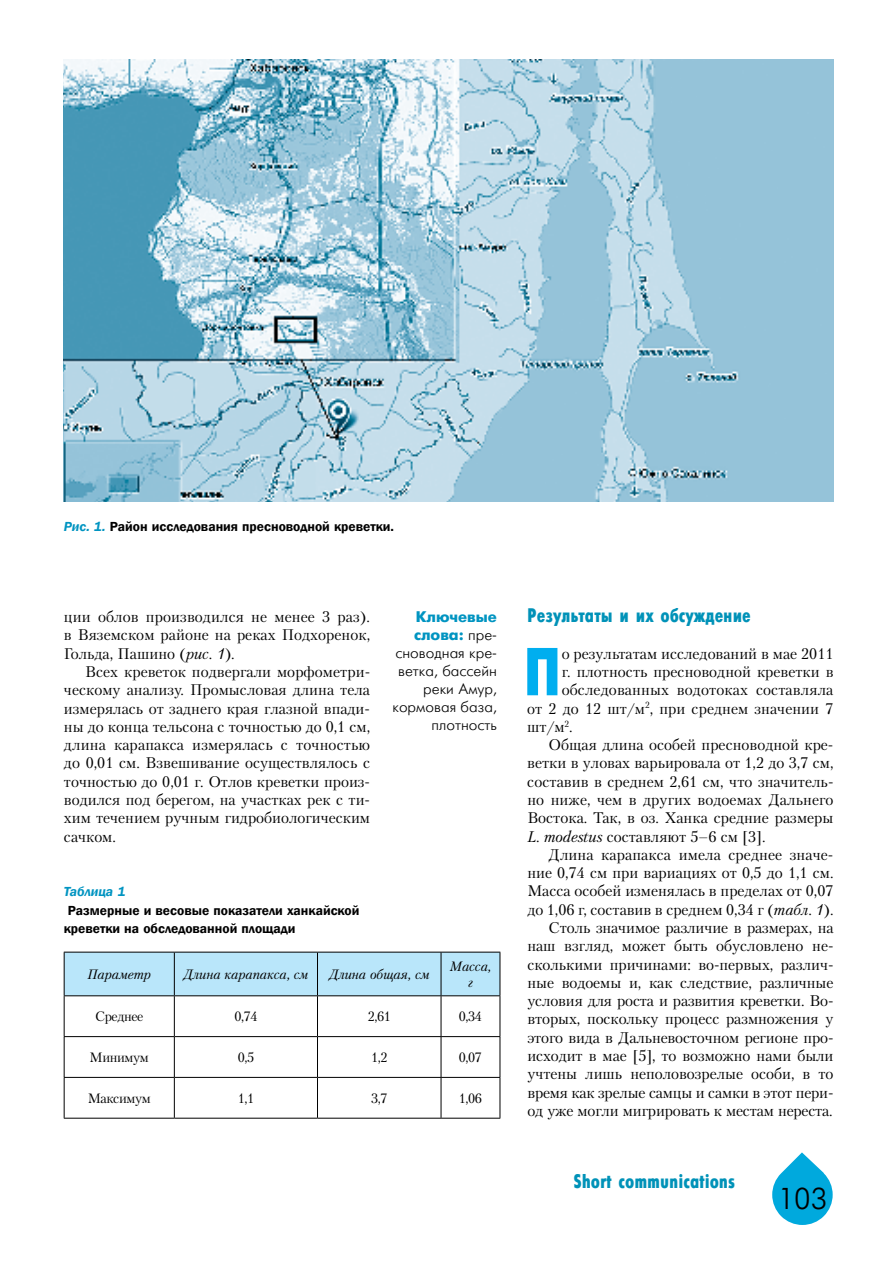
<style>
.page{position:relative;width:893px;height:1263px;background:#fff}
.page>*{position:absolute;margin:0;border:0;box-sizing:border-box;transform-origin:0 0}
.t1{font:67.65px "Futuris X Cond C";color:#00aeef}
.t2{font:30px "Futuris Cyrillic";color:#000}
.t3{font:19.5px "Futuris X Cond C";color:#0092b8}
.t4{font:15.3px/18.3px "Petersburg C";color:#000;text-align:justify}
.t5{font:15.3px/18px "Futuris C";color:#000;text-align:right}
.t6{font:600 13.5px/18.3px "Franklin Gothic";color:#000}
.t7{font:13.5px "Petersburg C";letter-spacing:-.03em;color:#000}
.t8{font:italic 13.5px/16.2px "Petersburg C";color:#000;text-align:center}
.t9{font:italic 600 13.5px "Franklin Gothic";color:#0094c1}
.s1{font-style:italic;color:#0094c1}
.s2{font-style:italic}
.s3{font-weight:700;color:#0094c1}
</style>
<div class="page">
<svg style="left:772px;top:1152px;width:61px;height:73px"></svg>
<img style="left:64px;top:60px;width:769px;height:442px">
<div style="left:65px;top:953px;width:435px;height:42px;background:#b9e6fa"></div>
<hr style="left:64px;top:952px;width:1px;height:43px;background:#000">
<hr style="left:64px;top:952px;width:110px;height:1px;background:#000">
<hr style="left:174px;top:952px;width:143px;height:1px;background:#000">
<hr style="left:317px;top:952px;width:124px;height:1px;background:#000">
<hr style="left:441px;top:952px;width:59px;height:1px;background:#000">
<hr style="left:64px;top:996px;width:1px;height:40px;background:#000">
<hr style="left:64px;top:1037px;width:1px;height:40px;background:#000">
<hr style="left:64px;top:1078px;width:1px;height:40px;background:#000">
<hr style="left:64px;top:995px;width:110px;height:1px;background:#000">
<hr style="left:174px;top:995px;width:143px;height:1px;background:#000">
<hr style="left:317px;top:995px;width:124px;height:1px;background:#000">
<hr style="left:441px;top:995px;width:59px;height:1px;background:#000">
<hr style="left:64px;top:1036px;width:110px;height:1px;background:#000">
<hr style="left:174px;top:1036px;width:143px;height:1px;background:#000">
<hr style="left:317px;top:1036px;width:124px;height:1px;background:#000">
<hr style="left:441px;top:1036px;width:59px;height:1px;background:#000">
<hr style="left:64px;top:1077px;width:110px;height:1px;background:#000">
<hr style="left:174px;top:1077px;width:143px;height:1px;background:#000">
<hr style="left:317px;top:1077px;width:124px;height:1px;background:#000">
<hr style="left:441px;top:1077px;width:59px;height:1px;background:#000">
<hr style="left:64px;top:1118px;width:110px;height:1px;background:#000">
<hr style="left:174px;top:1118px;width:143px;height:1px;background:#000">
<hr style="left:317px;top:1118px;width:124px;height:1px;background:#000">
<hr style="left:441px;top:1118px;width:59px;height:1px;background:#000">
<hr style="left:174px;top:952px;width:1px;height:43px;background:#000">
<hr style="left:317px;top:952px;width:1px;height:43px;background:#000">
<hr style="left:441px;top:952px;width:1px;height:43px;background:#000">
<hr style="left:500px;top:952px;width:1px;height:43px;background:#000">
<hr style="left:174px;top:996px;width:1px;height:40px;background:#000">
<hr style="left:317px;top:996px;width:1px;height:40px;background:#000">
<hr style="left:441px;top:996px;width:1px;height:40px;background:#000">
<hr style="left:500px;top:996px;width:1px;height:40px;background:#000">
<hr style="left:174px;top:1037px;width:1px;height:40px;background:#000">
<hr style="left:317px;top:1037px;width:1px;height:40px;background:#000">
<hr style="left:441px;top:1037px;width:1px;height:40px;background:#000">
<hr style="left:500px;top:1037px;width:1px;height:40px;background:#000">
<hr style="left:174px;top:1078px;width:1px;height:40px;background:#000">
<hr style="left:317px;top:1078px;width:1px;height:40px;background:#000">
<hr style="left:441px;top:1078px;width:1px;height:40px;background:#000">
<hr style="left:500px;top:1078px;width:1px;height:40px;background:#000">
<p class="t6" style="left:64px;top:517px;width:332px"><span class="s1">Рис. 1.</span> Район исследования пресноводной креветки.</p>
<p class="t4" style="left:64px;top:607px;width:308px">ции облов производился не менее 3 раз). в Вяземском районе на реках Подхоренок, Гольда, Пашино (<span class="s2">рис. 1</span>).</p>
<p class="t4" style="left:64px;top:662px;width:308px;text-indent:21px">Всех креветок подвергали морфометри&shy;ческому анализу. Промысловая длина тела измерялась от заднего края глазной впади&shy;ны до конца тельсона с точностью до 0,1 см, длина карапакса измерялась с точностью до 0,01 см. Взвешивание осуществлялось с точностью до 0,01 г. Отлов креветки произ&shy;водился под берегом, на участках рек с ти&shy;хим течением ручным гидробиологическим сачком.</p>
<p class="t5" style="left:392px;top:608px;width:106px"><span class="s3">Ключевые слова:</span> пре&shy;сноводная кре&shy;ветка, бассейн реки Амур, кормовая база, плотность</p>
<p class="t9" style="left:64px;top:883px;width:63px">Таблица 1</p>
<p class="t6" style="left:64px;top:901px;width:297px;text-indent:4px">Размерные и весовые показатели ханкайской креветки на обследованной площади</p>
<p class="t8" style="left:87px;top:966px;width:65px">Параметр</p>
<p class="t8" style="left:184px;top:966px;width:126px">Длина карапакса, см</p>
<p class="t8" style="left:329px;top:966px;width:102px">Длина общая, см</p>
<p class="t8" style="left:450px;top:958px;width:43px">Масса, г</p>
<p class="t7" style="left:95px;top:1009px;width:50px">Среднее</p>
<p class="t7" style="left:234px;top:1009px;width:25px">0,74</p>
<p class="t7" style="left:368px;top:1009px;width:25px">2,61</p>
<p class="t7" style="left:459px;top:1009px;width:25px">0,34</p>
<p class="t7" style="left:90px;top:1049px;width:61px">Минимум</p>
<p class="t7" style="left:238px;top:1049px;width:18px">0,5</p>
<p class="t7" style="left:371px;top:1049px;width:18px">1,2</p>
<p class="t7" style="left:459px;top:1049px;width:25px">0,07</p>
<p class="t7" style="left:88px;top:1090px;width:65px">Максимум</p>
<p class="t7" style="left:238px;top:1090px;width:18px">1,1</p>
<p class="t7" style="left:371px;top:1090px;width:18px">3,7</p>
<p class="t7" style="left:459px;top:1090px;width:25px">1,06</p>
<p class="t3" style="left:527px;top:605px;width:225px">Результаты и их обсуждение</p>
<h1 class="t1" style="left:523px;top:634px;width:40px">П</h1>
<p class="t4" style="left:562px;top:644px;width:273px">о результатам исследований в мае 2011</p>
<p class="t4" style="left:562px;top:662px;width:273px">г. плотность пресноводной креветки в</p>
<p class="t4" style="left:562px;top:681px;width:273px">обследованных водотоках составляла</p>
<p class="t4" style="left:527px;top:699px;width:308px">от 2 до 12 шт/м<sup>2</sup>, при среднем значении 7</p>
<p class="t4" style="left:527px;top:717px;width:47px">шт/м<sup>2</sup>.</p>
<p class="t4" style="left:549px;top:735px;width:286px">Общая длина особей пресноводной кре-</p>
<p class="t4" style="left:527px;top:754px;width:308px">ветки в уловах варьировала от 1,2 до 3,7 см,</p>
<p class="t4" style="left:527px;top:772px;width:308px">составив в среднем 2,61 см, что значитель-</p>
<p class="t4" style="left:527px;top:790px;width:308px">но ниже, чем в других водоемах Дальнего</p>
<p class="t4" style="left:527px;top:809px;width:308px">Востока. Так, в оз. Ханка средние размеры</p>
<p class="t4" style="left:527px;top:827px;width:240px"><span class="s2">L. modestus</span> составляют 5–6 см [3].</p>
<p class="t4" style="left:549px;top:845px;width:286px">Длина карапакса имела среднее значе-</p>
<p class="t4" style="left:527px;top:863px;width:308px">ние 0,74 см при вариациях от 0,5 до 1,1 см.</p>
<p class="t4" style="left:527px;top:882px;width:308px">Масса особей изменялась в пределах от 0,07</p>
<p class="t4" style="left:527px;top:900px;width:308px">до 1,06 г, составив в среднем 0,34 г (<span class="s2">табл. 1</span>).</p>
<p class="t4" style="left:549px;top:918px;width:286px">Столь значимое различие в размерах, на</p>
<p class="t4" style="left:527px;top:937px;width:308px">наш взгляд, может быть обусловлено не-</p>
<p class="t4" style="left:527px;top:955px;width:308px">сколькими причинами: во-первых, различ-</p>
<p class="t4" style="left:527px;top:973px;width:308px">ные водоемы и, как следствие, различные</p>
<p class="t4" style="left:527px;top:991px;width:308px">условия для роста и развития креветки. Во-</p>
<p class="t4" style="left:527px;top:1010px;width:308px">вторых, поскольку процесс размножения у</p>
<p class="t4" style="left:527px;top:1028px;width:308px">этого вида в Дальневосточном регионе про-</p>
<p class="t4" style="left:527px;top:1046px;width:308px">исходит в мае [5], то возможно нами были</p>
<p class="t4" style="left:527px;top:1064px;width:308px">учтены лишь неполовозрелые особи, в то</p>
<p class="t4" style="left:527px;top:1083px;width:308px">время как зрелые самцы и самки в этот пери-</p>
<p class="t4" style="left:527px;top:1101px;width:307px">од уже могли мигрировать к местам нереста.</p>
<p class="t3" style="left:574px;top:1170px;width:163px">Short communications</p>
<h2 class="t2" style="left:778px;top:1183px;width:51px">103</h2>
</div>
